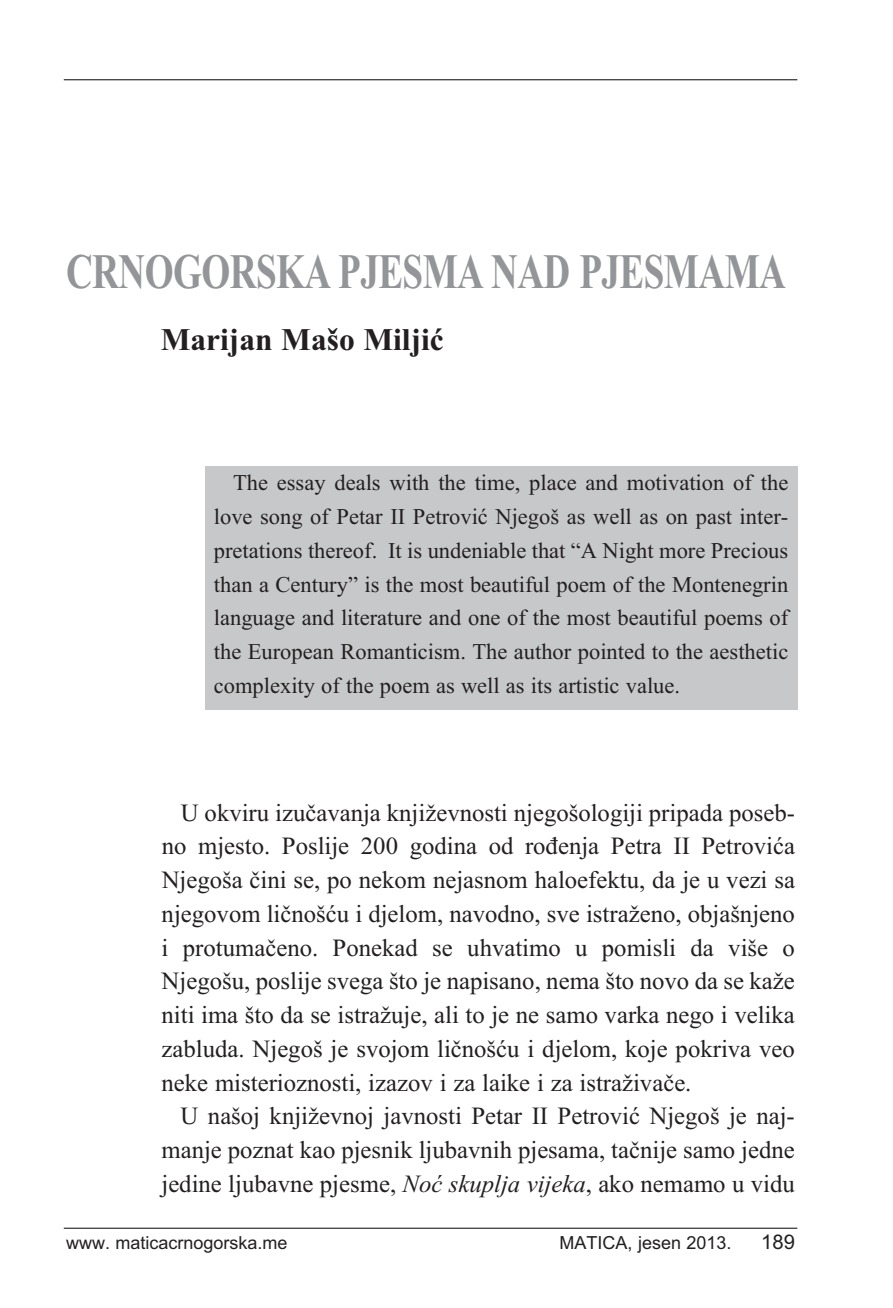
<style>
.page{position:relative;width:893px;height:1308px;background:#fff}
.page>*{position:absolute;margin:0;border:0;box-sizing:border-box;transform-origin:0 0}
.t1{font:700 49.5px "Times New Roman";letter-spacing:-.015em;color:#939598;scale:.75 1}
.t2{font:700 31.5px "Times New Roman";color:#231f20}
.t3{font:24.75px/33.8px "Times New Roman";color:#231f20;text-align:justify}
.t4{font:22.5px/33.8px "Times New Roman";color:#231f20;text-align:justify}
.t5{font:20.25px "Arial";color:#231f20}
.t6{font:18px "Arial";color:#231f20}
.s1{font-style:italic}
</style>
<div class="page">
<hr style="left:64px;top:1227px;width:733px;height:1px;background:#231f20">
<hr style="left:64px;top:79px;width:733px;height:1px;background:#231f20">
<div style="left:205px;top:466px;width:592px;height:243px;background:#c7c8ca"></div>
<h1 class="t1" style="left:66px;top:241px;width:961px">CRNOGORSKA PJESMA NAD PJESMAMA</h1>
<p class="t2" style="left:161px;top:320px;width:285px">Marijan Mašo Miljić</p>
<p class="t4" style="left:214px;top:466px;width:576px;text-indent:19px">The essay deals with the time, place and motivation of the love song of Petar II Petrović Njegoš as well as on past inter&shy;pretations thereof. It is undeniable that “A Night more Precious than a Century” is the most beautiful poem of the Montenegrin language and literature and one of the most beautiful poems of the European Romanticism. The author pointed to the aesthetic complexity of the poem as well as its artistic value.</p>
<p class="t3" style="left:162px;top:795px;width:635px;text-indent:19px">U okviru izučavanja književnosti njegošologiji pripada poseb&shy;no mjesto. Poslije 200 godina od rođenja Petra II Petrovića Njegoša čini se, po nekom nejasnom haloefektu, da je u vezi sa njegovom ličnošću i djelom, navodno, sve istraženo, objašnjeno i protumačeno. Ponekad se uhvatimo u pomisli da više o Njegošu, poslije svega što je napisano, nema što novo da se kaže niti ima što da se istražuje, ali to je ne samo varka nego i velika zabluda. Njegoš je svojom ličnošću i djelom, koje pokriva veo neke misterioznosti, izazov i za laike i za istraživače.</p>
<p class="t3" style="left:161px;top:1099px;width:635px;text-indent:19px">U našoj književnoj javnosti Petar II Petrović Njegoš je naj&shy;manje poznat kao pjesnik ljubavnih pjesama, tačnije samo jedne jedine ljubavne pjesme, <span class="s1">Noć skuplja vijeka</span>, ako nemamo u vidu</p>
<p class="t6" style="left:66px;top:1232px;width:223px">www. maticacrnogorska.me</p>
<p class="t6" style="left:560px;top:1232px;width:174px">MATICA, jesen 2013.</p>
<p class="t5" style="left:761px;top:1230px;width:35px">189</p>
</div>
